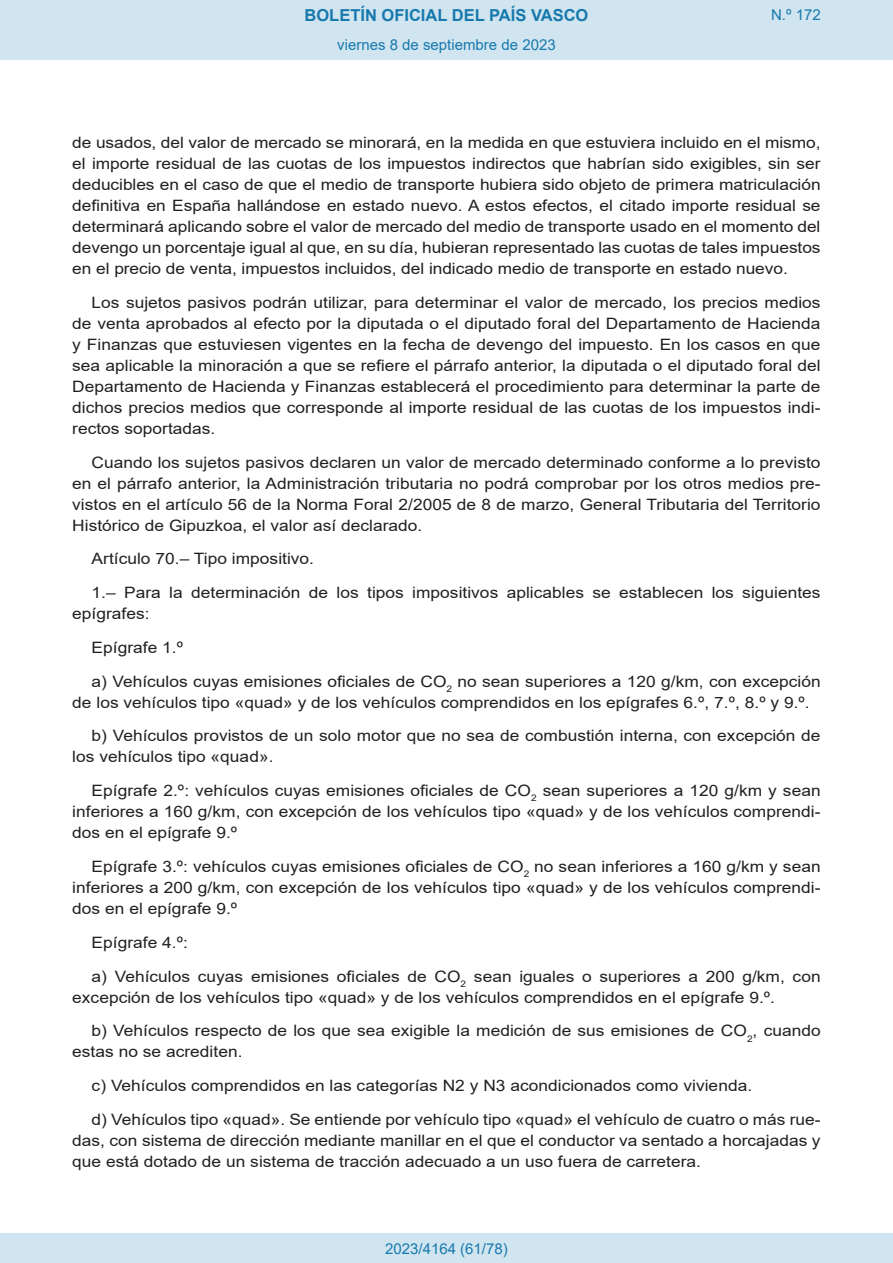
<style>
.page{position:relative;width:893px;height:1263px;background:#fff}
.page>*{position:absolute;margin:0;border:0;box-sizing:border-box;transform-origin:0 0}
.t1{font:700 16.5px "Arial";color:#1879ad}
.BOPVDetalle{font:15.6px/21px "Arial";color:#231f20;text-align:justify;scale:1.11 1}
.Paginacion_Centro{font:15px "Arial";color:#1879ad}
</style>
<div class="page">
<div style="left:0;top:0;width:893px;height:60px;background:#d0e5f0"></div>
<div style="left:0;top:1233px;width:893px;height:30px;background:#d0e5f0"></div>
<p class="t1" style="left:305px;top:3px;width:285px">BOLETÍN OFICIAL DEL PAÍS VASCO</p>
<p class="Paginacion_Centro" style="left:337px;top:35px;width:220px">viernes 8 de septiembre de 2023</p>
<p class="Paginacion_Centro" style="left:771px;top:5px;width:51px">N.º 172</p>
<p class="BOPVDetalle" style="left:72px;top:132px;width:676px">de usados, del valor de mercado se minorará, en la medida en que estuviera incluido en el mismo, el importe residual de las cuotas de los impuestos indirectos que habrían sido exigibles, sin ser deducibles en el caso de que el medio de transporte hubiera sido objeto de primera matriculación definitiva en España hallándose en estado nuevo. A estos efectos, el citado importe residual se determinará aplicando sobre el valor de mercado del medio de transporte usado en el momento del devengo un porcentaje igual al que, en su día, hubieran representado las cuotas de tales impuestos en el precio de venta, impuestos incluidos, del indicado medio de transporte en estado nuevo.</p>
<p class="BOPVDetalle" style="left:72px;top:292px;width:676px;text-indent:19px">Los sujetos pasivos podrán utilizar, para determinar el valor de mercado, los precios medios de venta aprobados al efecto por la diputada o el diputado foral del Departamento de Hacienda y Finanzas que estuviesen vigentes en la fecha de devengo del impuesto. En los casos en que sea aplicable la minoración a que se refiere el párrafo anterior, la diputada o el diputado foral del Departamento de Hacienda y Finanzas establecerá el procedimiento para determinar la parte de dichos precios medios que corresponde al importe residual de las cuotas de los impuestos indi&shy;rectos soportadas.</p>
<p class="BOPVDetalle" style="left:72px;top:452px;width:676px;text-indent:19px">Cuando los sujetos pasivos declaren un valor de mercado determinado conforme a lo previsto en el párrafo anterior, la Administración tributaria no podrá comprobar por los otros medios pre&shy;vistos en el artículo 56 de la Norma Foral 2/2005 de 8 de marzo, General Tributaria del Territorio Histórico de Gipuzkoa, el valor así declarado.</p>
<p class="BOPVDetalle" style="left:92px;top:548px;width:202px">Artículo 70.– Tipo impositivo.</p>
<p class="BOPVDetalle" style="left:72px;top:582px;width:676px;text-indent:19px">1.– Para la determinación de los tipos impositivos aplicables se establecen los siguientes epígrafes:</p>
<p class="BOPVDetalle" style="left:92px;top:637px;width:84px">Epígrafe 1.º</p>
<p class="BOPVDetalle" style="left:72px;top:671px;width:676px;text-indent:19px">a) Vehículos cuyas emisiones oficiales de CO<sub>2</sub> no sean superiores a 120 g/km, con excepción de los vehículos tipo «quad» y de los vehículos comprendidos en los epígrafes 6.º, 7.º, 8.º y 9.º.</p>
<p class="BOPVDetalle" style="left:72px;top:725px;width:676px;text-indent:19px">b) Vehículos provistos de un solo motor que no sea de combustión interna, con excepción de los vehículos tipo «quad».</p>
<p class="BOPVDetalle" style="left:72px;top:780px;width:676px;text-indent:19px">Epígrafe 2.º: vehículos cuyas emisiones oficiales de CO<sub>2</sub> sean superiores a 120 g/km y sean inferiores a 160 g/km, con excepción de los vehículos tipo «quad» y de los vehículos comprendi&shy;dos en el epígrafe 9.º</p>
<p class="BOPVDetalle" style="left:72px;top:856px;width:676px;text-indent:19px">Epígrafe 3.º: vehículos cuyas emisiones oficiales de CO<sub>2</sub> no sean inferiores a 160 g/km y sean inferiores a 200 g/km, con excepción de los vehículos tipo «quad» y de los vehículos comprendi&shy;dos en el epígrafe 9.º</p>
<p class="BOPVDetalle" style="left:92px;top:932px;width:88px">Epígrafe 4.º:</p>
<p class="BOPVDetalle" style="left:72px;top:965px;width:676px;text-indent:19px">a) Vehículos cuyas emisiones oficiales de CO<sub>2</sub> sean iguales o superiores a 200 g/km, con excepción de los vehículos tipo «quad» y de los vehículos comprendidos en el epígrafe 9.º.</p>
<p class="BOPVDetalle" style="left:72px;top:1020px;width:676px;text-indent:19px">b) Vehículos respecto de los que sea exigible la medición de sus emisiones de CO<sub>2</sub>, cuando estas no se acrediten.</p>
<p class="BOPVDetalle" style="left:92px;top:1075px;width:596px">c) Vehículos comprendidos en las categorías N2 y N3 acondicionados como vivienda.</p>
<p class="BOPVDetalle" style="left:72px;top:1109px;width:676px;text-indent:19px">d) Vehículos tipo «quad». Se entiende por vehículo tipo «quad» el vehículo de cuatro o más rue&shy;das, con sistema de dirección mediante manillar en el que el conductor va sentado a horcajadas y que está dotado de un sistema de tracción adecuado a un uso fuera de carretera.</p>
<p class="Paginacion_Centro" style="left:385px;top:1238px;width:124px">2023/4164 (61/78)</p>
</div>
